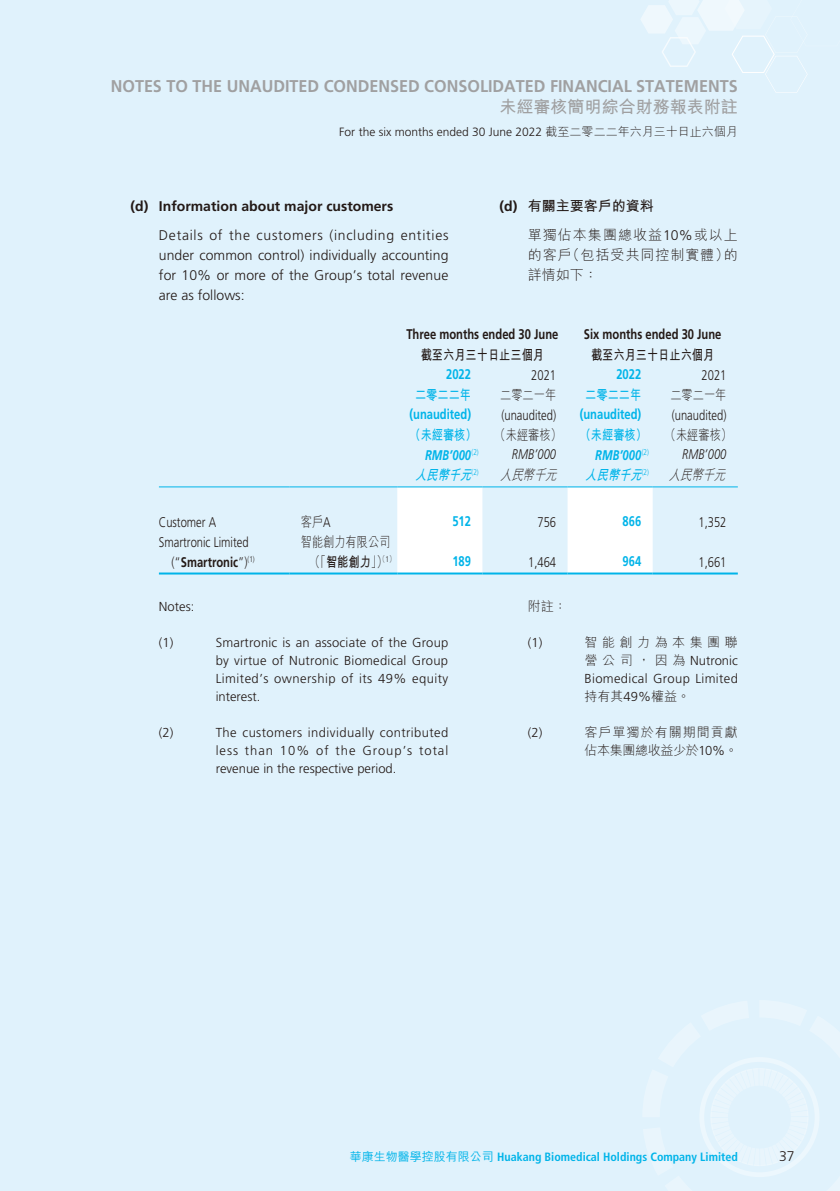
<style>
.page{position:relative;width:840px;height:1191px;background:#fff}
.page>*{position:absolute;margin:0;border:0;box-sizing:border-box;transform-origin:0 0}
.t1{font:700 17px "Frutiger LT Std";color:#a0a0a1;scale:.95 1}
.t2{font:700 17px "M Hei HK";color:#a0a0a1}
.t3{font:300 14px/20px "Frutiger LT Std";color:#231916;text-align:justify}
.t4{font:300 14px/20px "Frutiger LT Std";color:#231916;scale:.8 1}
.t5{font:300 14px/20px "M Hei HK";color:#231916;text-align:center;scale:.8 1}
.t6{font:700 14px "Frutiger LT Std";color:#231916;scale:.8 1}
.t7{font:700 14px "Frutiger LT Std";color:#00b4e9;scale:.8 1}
.t8{font:700 14px "Frutiger LT Std";color:#231916}
.t9{font:300 14px/28.6px "M Hei HK";letter-spacing:.075em;color:#231916}
.t10{font:700 14px "M Hei HK";color:#231916;scale:.8 1}
.t11{font:700 14px "M Hei HK";color:#00b4e9;scale:.8 1}
.t12{font:italic 700 14px "Frutiger LT Std";color:#00b4e9;scale:.8 1}
.t13{font:300 14px/20px "M Hei HK";letter-spacing:.065em;color:#231916}
.t14{font:italic 700 14px "M Hei HK";color:#00b4e9;scale:.8 1}
.t15{font:italic 300 14px "Frutiger LT Std";color:#231916;scale:.8 1}
.t16{font:italic 300 14px "M Hei HK";color:#231916;scale:.8 1}
.t17{font:300 13px/18px "Frutiger LT Std";letter-spacing:.025em;color:#231916;text-align:justify}
.t18{font:300 13px/18px "M Hei HK";letter-spacing:.075em;color:#231916}
.t19{font:300 13px "M Hei HK";letter-spacing:.345em;color:#231916}
.t20{font:700 condensed 12px "Frutiger LT Std";color:#00b4e9}
.t21{font:300 12px "Frutiger LT Std";color:#231916}
.s1{font-family:"M Hei HK"}
.s2{font-family:"Frutiger LT Std";font-weight:700}
.s3{font-weight:700}
.s4{font-family:"Frutiger LT Std"}
.s5{font-family:"M Hei HK";font-weight:500;font-stretch:normal}
</style>
<div class="page">
<div style="left:0;top:0;width:839px;height:1191px;background:#e0f2fc"></div>
<svg style="left:641px;top:0;width:167px;height:93px"></svg>
<svg style="left:700px;top:1057px;width:119px;height:120px"></svg>
<svg style="left:397px;top:487px;width:255px;height:85px"></svg>
<hr style="left:159px;top:486px;width:130px;height:1px;background:#00b4e9">
<hr style="left:289px;top:486px;width:108px;height:1px;background:#00b4e9">
<hr style="left:397px;top:486px;width:85px;height:1px;background:#00b4e9">
<hr style="left:482px;top:486px;width:85px;height:1px;background:#00b4e9">
<hr style="left:567px;top:486px;width:85px;height:1px;background:#00b4e9">
<hr style="left:652px;top:486px;width:85px;height:1px;background:#00b4e9">
<hr style="left:159px;top:572px;width:130px;height:2px;background:#00b4e9">
<hr style="left:289px;top:572px;width:108px;height:2px;background:#00b4e9">
<hr style="left:397px;top:572px;width:85px;height:2px;background:#00b4e9">
<hr style="left:482px;top:572px;width:85px;height:2px;background:#00b4e9">
<hr style="left:567px;top:572px;width:85px;height:2px;background:#00b4e9">
<hr style="left:652px;top:572px;width:85px;height:2px;background:#00b4e9">
<h1 class="t1" style="left:111px;top:76px;width:661px">NOTES TO THE UNAUDITED CONDENSED CONSOLIDATED FINANCIAL STATEMENTS</h1>
<h1 class="t2" style="left:499px;top:94px;width:239px">未經審核簡明綜合財務報表附註</h1>
<p class="t21" style="left:339px;top:125px;width:400px">For the six months ended 30 June 2022 <span class="s1">截至二零二二年六月三十日止六個月</span></p>
<p class="t9" style="left:527px;top:191px;width:211px;text-indent:-28px"><span class="s2">(d)</span> <span class="s3">有關主要客戶的資料<br></span>單獨佔本集團總收益<span class="s4">10%</span>或以上</p>
<p class="t13" style="left:527px;top:244px;width:211px">的客戶（包括受共同控制實體）的詳情如下：</p>
<p class="t8" style="left:130px;top:198px;width:264px">(d) Information about major customers</p>
<p class="t3" style="left:159px;top:225px;width:291px">Details of the customers (including entities under common control) individually accounting for 10% or more of the Group’s total revenue are as follows:</p>
<p class="t6" style="left:406px;top:326px;width:191px">Three months ended 30 June</p>
<p class="t6" style="left:583px;top:326px;width:173px">Six months ended 30 June</p>
<p class="t10" style="left:420px;top:344px;width:155px">截至六月三十日止三個月</p>
<p class="t10" style="left:590px;top:344px;width:156px">截至六月三十日止六個月</p>
<p class="t7" style="left:446px;top:366px;width:33px">2022</p>
<p class="t4" style="left:531px;top:365px;width:33px">2021</p>
<p class="t7" style="left:616px;top:366px;width:33px">2022</p>
<p class="t4" style="left:701px;top:365px;width:33px">2021</p>
<p class="t11" style="left:415px;top:384px;width:71px">二零二二年</p>
<p class="t5" style="left:500px;top:384px;width:71px">二零二一年</p>
<p class="t11" style="left:585px;top:384px;width:71px">二零二二年</p>
<p class="t5" style="left:670px;top:384px;width:71px">二零二一年</p>
<p class="t7" style="left:409px;top:406px;width:78px">(unaudited)</p>
<p class="t4" style="left:501px;top:405px;width:70px">(unaudited)</p>
<p class="t7" style="left:579px;top:406px;width:78px">(unaudited)</p>
<p class="t4" style="left:671px;top:405px;width:70px">(unaudited)</p>
<p class="t11" style="left:409px;top:424px;width:85px">（未經審核）</p>
<p class="t5" style="left:494px;top:424px;width:86px">（未經審核）</p>
<p class="t11" style="left:579px;top:424px;width:86px">（未經審核）</p>
<p class="t5" style="left:664px;top:424px;width:86px">（未經審核）</p>
<p class="t12" style="left:425px;top:446px;width:69px">RMB’000<sup>(2)</sup></p>
<p class="t15" style="left:511px;top:446px;width:57px">RMB’000</p>
<p class="t12" style="left:595px;top:446px;width:69px">RMB’000<sup>(2)</sup></p>
<p class="t15" style="left:681px;top:446px;width:57px">RMB’000</p>
<p class="t14" style="left:415px;top:464px;width:81px">人民幣千元<sup>(</sup> <sup>2</sup> <sup>)</sup></p>
<p class="t16" style="left:500px;top:467px;width:76px">人民幣千元</p>
<p class="t14" style="left:585px;top:464px;width:81px">人民幣千元<sup>(</sup> <sup>2</sup> <sup>)</sup></p>
<p class="t16" style="left:668px;top:467px;width:76px">人民幣千元</p>
<p class="t4" style="left:159px;top:512px;width:73px">Customer A</p>
<p class="t5" style="left:300px;top:511px;width:39px">客戶<span class="s4">A</span></p>
<p class="t7" style="left:452px;top:513px;width:25px">512</p>
<p class="t4" style="left:537px;top:512px;width:25px">756</p>
<p class="t7" style="left:622px;top:513px;width:25px">866</p>
<p class="t4" style="left:698px;top:512px;width:37px">1,352</p>
<p class="t4" style="left:171px;top:532px;width:105px;text-indent:-13px">Smartronic Limited (“<span class="s3">Smartronic</span>”)<sup>(1)</sup></p>
<p class="t5" style="left:300px;top:531px;width:120px">智能創力有限公司（「<span class="s3">智能創力</span>」）<sup>（</sup><sup>1</sup><sup>）</sup></p>
<p class="t7" style="left:452px;top:553px;width:25px">189</p>
<p class="t4" style="left:528px;top:552px;width:37px">1,464</p>
<p class="t7" style="left:622px;top:553px;width:25px">964</p>
<p class="t4" style="left:698px;top:552px;width:37px">1,661</p>
<p class="t17" style="left:159px;top:597px;width:37px">Notes:</p>
<p class="t17" style="left:159px;top:633px;width:16px">(1)</p>
<p class="t17" style="left:215px;top:633px;width:234px">Smartronic is an associate of the Group by virtue of Nutronic Biomedical Group Limited’s ownership of its 49% equity interest.</p>
<p class="t17" style="left:159px;top:723px;width:16px">(2)</p>
<p class="t17" style="left:215px;top:723px;width:234px">The customers individually contributed less than 10% of the Group’s total revenue in the respective period.</p>
<p class="t18" style="left:527px;top:596px;width:40px">附註：</p>
<p class="t17" style="left:527px;top:633px;width:16px">(1)</p>
<p class="t19" style="left:584px;top:635px;width:155px">智能創力為本集團聯</p>
<p class="t17" style="left:584px;top:651px;width:155px"><span class="s1">營公司，因為</span> Nutronic<br>Biomedical Group Limited</p>
<p class="t18" style="left:584px;top:686px;width:107px">持有其<span class="s4">49%</span>權益。</p>
<p class="t17" style="left:527px;top:723px;width:16px">(2)</p>
<p class="t18" style="left:584px;top:722px;width:155px">客戶單獨於有關期間貢獻佔本集團總收益少於<span class="s4">10%</span>。</p>
<p class="t20" style="left:349px;top:1149px;width:389px"><span class="s5">華康生物醫學控股有限公司</span> Huakang Biomedical Holdings Company Limited</p>
<p class="t3" style="left:778px;top:1146px;width:17px">37</p>
</div>
